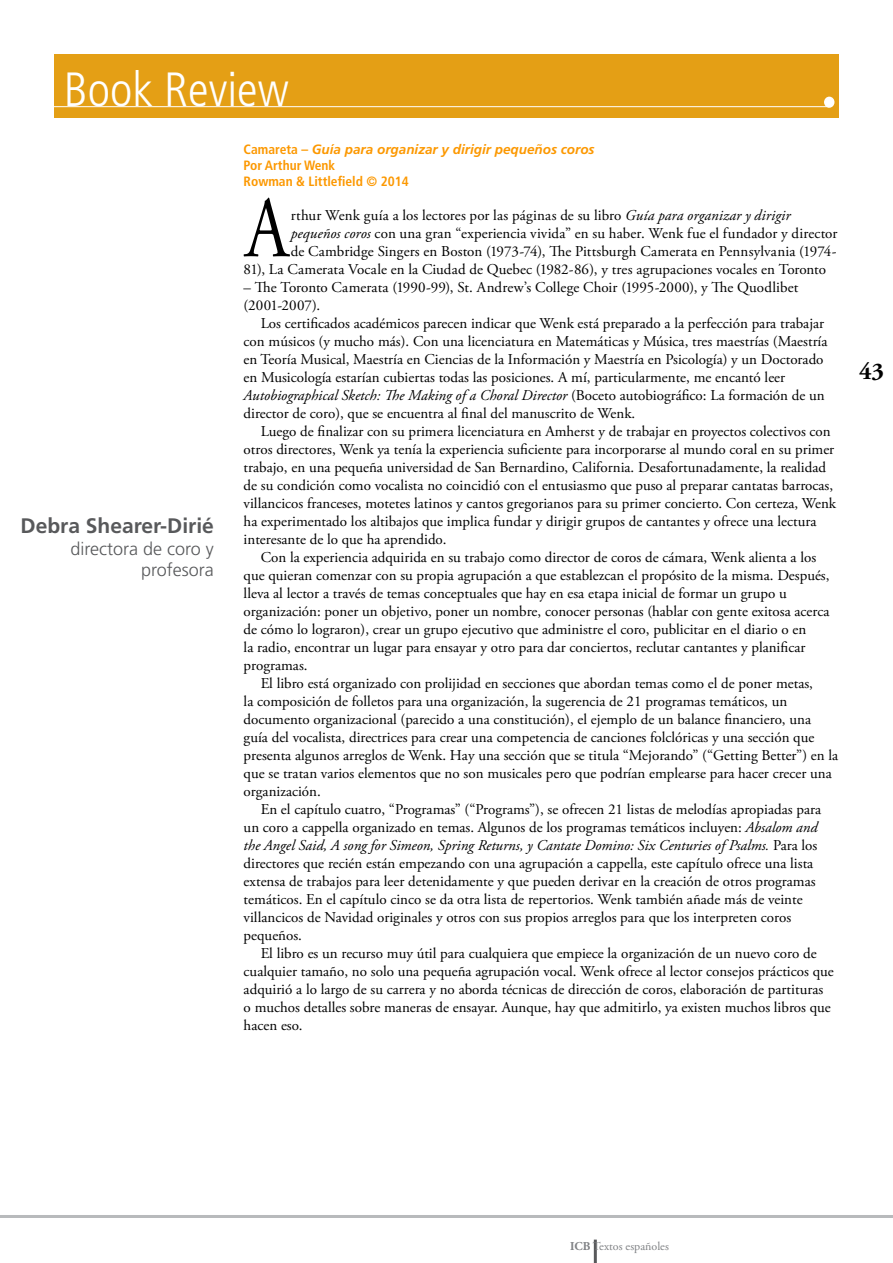
<style>
.page{position:relative;width:893px;height:1263px;background:#fff}
.page>*{position:absolute;margin:0;border:0;box-sizing:border-box;transform-origin:0 0}
.TextFirstLetter{font:86.55px "Adobe Garamond Pro";color:#000;scale:.8 1}
.t1{font:300 condensed 48px "Frutiger";color:#fff}
.t2{font:700 24px "Adobe Garamond Pro";color:#000}
.t3{font:700 21px "Frutiger";color:#58595b}
.t4{font:300 18px "Frutiger";color:#58595b}
.TextIntended{font:15px/18px "Adobe Garamond Pro";color:#000}
.TextFirstLetter-2{font:15px/18px "Adobe Garamond Pro";letter-spacing:.005em;color:#000}
.t5{font:italic 700 13.5px "Frutiger";color:#fc9800}
.t6{font:700 condensed 13.5px "Frutiger";color:#fc9800}
.t7{font:12px "Adobe Garamond Pro";color:#808285}
.s1{font-style:normal;font-stretch:condensed}
.s2{font-style:italic}
.s3{font-weight:700}
</style>
<div class="page">
<hr style="left:594px;top:1239px;width:3px;height:24px;background:#58595b">
<hr style="left:0;top:1215px;width:893px;height:3px;background:#b8babc">
<div style="left:54px;top:54px;width:785px;height:64px;background:#e49f15"></div>
<hr style="left:54px;top:106px;width:775px;height:1px;background:#fff">
<div style="left:825px;top:97px;width:9px;height:10px;background:#fff;border-radius:50%"></div>
<div style="left:824px;top:97px;width:10px;height:11px;border:2px solid #fff;border-radius:50%"></div>
<p class="t1" style="left:64px;top:63px;width:227px">Book Review</p>
<p class="t3" style="left:21px;top:513px;width:195px">Debra Shearer-Dirié</p>
<p class="t4" style="left:71px;top:538px;width:145px">directora de coro y</p>
<p class="t4" style="left:141px;top:560px;width:74px">profesora</p>
<p class="t5" style="left:244px;top:141px;width:352px"><span class="s1">Camareta –</span> Guía para organizar y dirigir pequeños coros</p>
<p class="t6" style="left:244px;top:157px;width:93px">Por Arthur Wenk</p>
<p class="t6" style="left:244px;top:173px;width:167px">Rowman &amp; Littlefield © 2014</p>
<p class="TextFirstLetter" style="left:245px;top:177px;width:55px">A</p>
<p class="TextFirstLetter-2" style="left:291px;top:207px;width:501px">rthur Wenk guía a los lectores por las páginas de su libro <span class="s2">Guía para organizar y dirigir</span></p>
<p class="TextFirstLetter-2" style="left:291px;top:225px;width:548px"><span class="s2">pequeños coros</span> con una gran “experiencia vivida” en su haber. Wenk fue el fundador y director</p>
<p class="TextFirstLetter-2" style="left:291px;top:243px;width:547px">de Cambridge Singers en Boston (1973-74), The Pittsburgh Camerata en Pennsylvania (1974-</p>
<p class="TextFirstLetter-2" style="left:244px;top:261px;width:584px">81), La Camerata Vocale en la Ciudad de Quebec (1982-86), y tres agrupaciones vocales en Toronto</p>
<p class="TextFirstLetter-2" style="left:244px;top:279px;width:556px">– The Toronto Camerata (1990-99), St. Andrew’s College Choir (1995-2000), y The Quodlibet (2001-2007).</p>
<p class="TextIntended" style="left:244px;top:315px;width:585px;text-indent:17px">Los certificados académicos parecen indicar que Wenk está preparado a la perfección para trabajar con músicos (y mucho más). Con una licenciatura en Matemáticas y Música, tres maestrías (Maestría en Teoría Musical, Maestría en Ciencias de la Información y Maestría en Psicología) y un Doctorado en Musicología estarían cubiertas todas las posiciones. A mí, particularmente, me encantó leer <span class="s2">Autobiographical Sketch: The Making of a Choral Director</span> (Boceto autobiográfico: La formación de un director de coro), que se encuentra al final del manuscrito de Wenk.</p>
<p class="TextIntended" style="left:244px;top:423px;width:594px;text-indent:17px">Luego de finalizar con su primera licenciatura en Amherst y de trabajar en proyectos colectivos con otros directores, Wenk ya tenía la experiencia suficiente para incorporarse al mundo coral en su primer trabajo, en una pequeña universidad de San Bernardino, California. Desafortunadamente, la realidad de su condición como vocalista no coincidió con el entusiasmo que puso al preparar cantatas barrocas, villancicos franceses, motetes latinos y cantos gregorianos para su primer concierto. Con certeza, Wenk ha experimentado los altibajos que implica fundar y dirigir grupos de cantantes y ofrece una lectura interesante de lo que ha aprendido.</p>
<p class="TextIntended" style="left:244px;top:549px;width:587px;text-indent:17px">Con la experiencia adquirida en su trabajo como director de coros de cámara, Wenk alienta a los que quieran comenzar con su propia agrupación a que establezcan el propósito de la misma. Después, lleva al lector a través de temas conceptuales que hay en esa etapa inicial de formar un grupo u organización: poner un objetivo, poner un nombre, conocer personas (hablar con gente exitosa acerca de cómo lo lograron), crear un grupo ejecutivo que administre el coro, publicitar en el diario o en<br>la radio, encontrar un lugar para ensayar y otro para dar conciertos, reclutar cantantes y planificar programas.</p>
<p class="TextIntended" style="left:244px;top:675px;width:596px;text-indent:17px">El libro está organizado con prolijidad en secciones que abordan temas como el de poner metas,<br>la composición de folletos para una organización, la sugerencia de 21 programas temáticos, un documento organizacional (parecido a una constitución), el ejemplo de un balance financiero, una guía del vocalista, directrices para crear una competencia de canciones folclóricas y una sección que presenta algunos arreglos de Wenk. Hay una sección que se titula “Mejorando” (“Getting Better”) en la que se tratan varios elementos que no son musicales pero que podrían emplearse para hacer crecer una organización.</p>
<p class="TextIntended" style="left:244px;top:801px;width:579px;text-indent:17px">En el capítulo cuatro, “Programas” (“Programs”), se ofrecen 21 listas de melodías apropiadas para un coro a cappella organizado en temas. Algunos de los programas temáticos incluyen: <span class="s2">Absalom and the Angel Said, A song for Simeon, Spring Returns, y Cantate Domino: Six Centuries of Psalms.</span> Para los directores que recién están empezando con una agrupación a cappella, este capítulo ofrece una lista extensa de trabajos para leer detenidamente y que pueden derivar en la creación de otros programas temáticos. En el capítulo cinco se da otra lista de repertorios. Wenk también añade más de veinte villancicos de Navidad originales y otros con sus propios arreglos para que los interpreten coros pequeños.</p>
<p class="TextIntended" style="left:244px;top:945px;width:592px;text-indent:17px">El libro es un recurso muy útil para cualquiera que empiece la organización de un nuevo coro de cualquier tamaño, no solo una pequeña agrupación vocal. Wenk ofrece al lector consejos prácticos que adquirió a lo largo de su carrera y no aborda técnicas de dirección de coros, elaboración de partituras o muchos detalles sobre maneras de ensayar. Aunque, hay que admitirlo, ya existen muchos libros que hacen eso.</p>
<p class="t2" style="left:859px;top:357px;width:26px">43</p>
<p class="t7" style="left:570px;top:1239px;width:100px"><span class="s3">ICB</span> Textos españoles</p>
</div>
